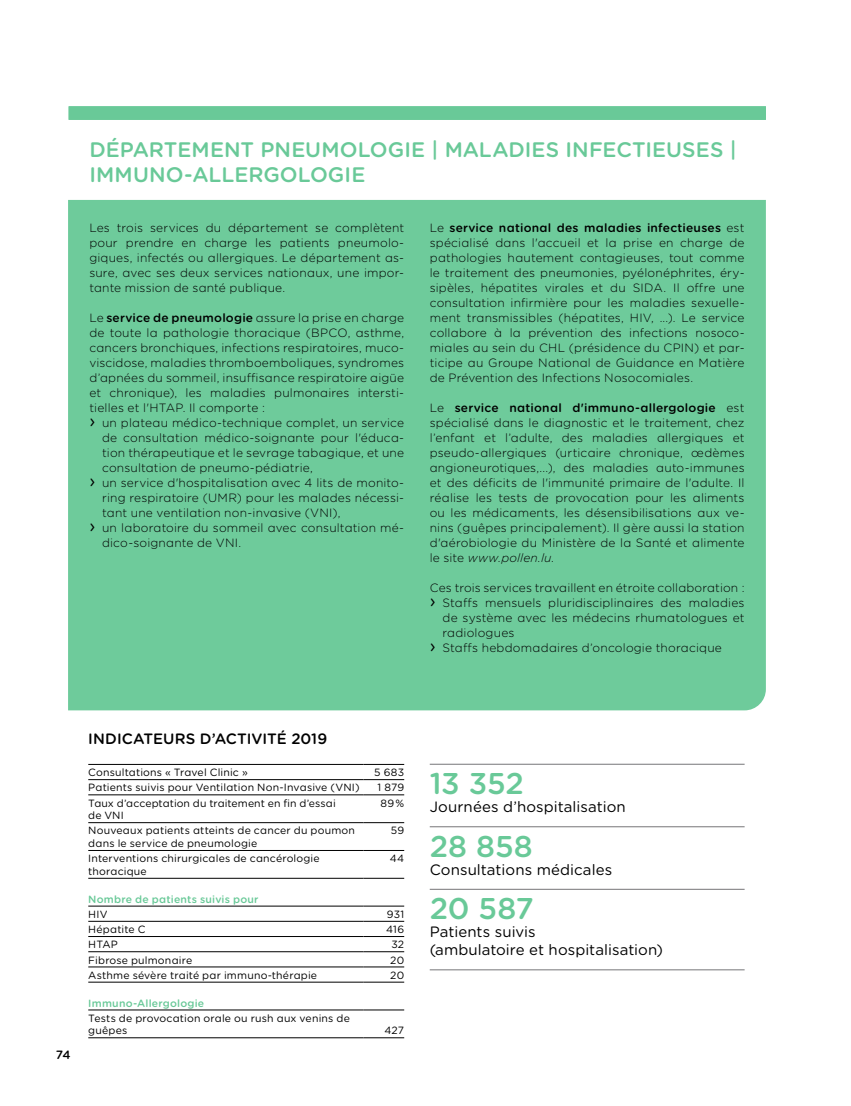
<style>
.page{position:relative;width:851px;height:1106px;background:#fff}
.page>*{position:absolute;margin:0;border:0;box-sizing:border-box;transform-origin:0 0}
.t1{font:500 30px "Gotham Rounded";letter-spacing:-.005em;color:#69c998}
.t2{font:500 21px/25.2px "Gotham Rounded";color:#69c998}
.t3{font:15px/18px "Gotham Rounded";letter-spacing:.005em;color:#000}
.t4{font:500 15px "Gotham Rounded";color:#000}
.t5{font:300 12px/15px "Gotham Rounded";letter-spacing:.015em;color:#000;text-align:justify}
.t6{font:500 12px "Gotham Rounded";color:#000}
.t7{font:10.5px/12.6px "Gotham Rounded";letter-spacing:.015em;color:#000}
.t8{font:500 10.5px "Gotham Rounded";letter-spacing:.02em;color:#69c998}
.s1{font-weight:500}
.s2{font-weight:400;font-size:18px}
.s3{font-style:italic}
</style>
<div class="page">
<hr style="left:88px;top:764px;width:275px;height:1px;background:#000">
<hr style="left:363px;top:764px;width:41px;height:1px;background:#000">
<hr style="left:88px;top:779px;width:275px;height:1px;background:#000">
<hr style="left:363px;top:779px;width:41px;height:1px;background:#000">
<hr style="left:88px;top:794px;width:275px;height:1px;background:#000">
<hr style="left:363px;top:794px;width:41px;height:1px;background:#000">
<hr style="left:88px;top:822px;width:275px;height:1px;background:#000">
<hr style="left:363px;top:822px;width:41px;height:1px;background:#000">
<hr style="left:88px;top:850px;width:275px;height:1px;background:#000">
<hr style="left:363px;top:850px;width:41px;height:1px;background:#000">
<hr style="left:88px;top:878px;width:275px;height:1px;background:#000">
<hr style="left:363px;top:878px;width:41px;height:1px;background:#000">
<hr style="left:88px;top:905px;width:275px;height:1px;background:#000">
<hr style="left:363px;top:905px;width:41px;height:1px;background:#000">
<hr style="left:88px;top:921px;width:275px;height:1px;background:#000">
<hr style="left:363px;top:921px;width:41px;height:1px;background:#000">
<hr style="left:88px;top:936px;width:275px;height:1px;background:#000">
<hr style="left:363px;top:936px;width:41px;height:1px;background:#000">
<hr style="left:88px;top:951px;width:275px;height:1px;background:#000">
<hr style="left:363px;top:951px;width:41px;height:1px;background:#000">
<hr style="left:88px;top:966px;width:275px;height:1px;background:#000">
<hr style="left:363px;top:966px;width:41px;height:1px;background:#000">
<hr style="left:88px;top:981px;width:275px;height:1px;background:#000">
<hr style="left:363px;top:981px;width:41px;height:1px;background:#000">
<hr style="left:88px;top:1009px;width:275px;height:1px;background:#000">
<hr style="left:363px;top:1009px;width:41px;height:1px;background:#000">
<hr style="left:88px;top:1037px;width:275px;height:1px;background:#000">
<hr style="left:363px;top:1037px;width:41px;height:1px;background:#000">
<hr style="left:429px;top:764px;width:315px;height:1px;background:#767578">
<hr style="left:429px;top:826px;width:315px;height:1px;background:#767578">
<hr style="left:429px;top:889px;width:315px;height:1px;background:#767578">
<hr style="left:429px;top:969px;width:315px;height:1px;background:#767578">
<div style="left:68px;top:200px;width:697px;height:510px;background:#6ecb9b"></div>
<div style="left:69px;top:106px;width:696px;height:14px;background:#69c998"></div>
<h2 class="t2" style="left:89px;top:136px;width:648px">DÉPARTEMENT PNEUMOLOGIE | MALADIES INFECTIEUSES |<br>IMMUNO-ALLERGOLOGIE</h2>
<p class="t5" style="left:89px;top:220px;width:316px">Les trois services du département se complètent pour prendre en charge les patients pneumolo&shy;giques, infectés ou allergiques. Le département as&shy;sure, avec ses deux services nationaux, une impor&shy;tante mission de santé publique.</p>
<p class="t5" style="left:89px;top:310px;width:316px">Le <span class="s1">service de pneumologie</span> assure la prise en charge</p>
<p class="t5" style="left:89px;top:325px;width:316px">de toute la pathologie thoracique (BPCO, asthme,</p>
<p class="t5" style="left:89px;top:340px;width:316px">cancers bronchiques, infections respiratoires, muco-</p>
<p class="t5" style="left:89px;top:355px;width:316px">viscidose, maladies thromboemboliques, syndromes</p>
<p class="t5" style="left:89px;top:370px;width:316px">d’apnées du sommeil, insuffisance respiratoire aigüe</p>
<p class="t5" style="left:89px;top:385px;width:316px">et chronique), les maladies pulmonaires intersti-</p>
<p class="t5" style="left:89px;top:400px;width:177px">tielles et l'HTAP. Il comporte :</p>
<p class="t5" style="left:89px;top:415px;width:316px"><span class="s2">›</span> un plateau médico-technique complet, un service</p>
<p class="t5" style="left:102px;top:430px;width:303px">de consultation médico-soignante pour l'éduca-</p>
<p class="t5" style="left:102px;top:445px;width:303px">tion thérapeutique et le sevrage tabagique, et une</p>
<p class="t5" style="left:102px;top:460px;width:212px">consultation de pneumo-pédiatrie,</p>
<p class="t5" style="left:89px;top:475px;width:316px"><span class="s2">›</span> un service d'hospitalisation avec 4 lits de monito-</p>
<p class="t5" style="left:102px;top:490px;width:303px">ring respiratoire (UMR) pour les malades nécessi-</p>
<p class="t5" style="left:102px;top:505px;width:240px">tant une ventilation non-invasive (VNI),</p>
<p class="t5" style="left:89px;top:520px;width:316px"><span class="s2">›</span> un laboratoire du sommeil avec consultation mé-</p>
<p class="t5" style="left:102px;top:535px;width:141px">dico-soignante de VNI.</p>
<p class="t5" style="left:429px;top:220px;width:316px">Le <span class="s1">service national des maladies infectieuses</span> est spécialisé dans l'accueil et la prise en charge de pathologies hautement contagieuses, tout comme le traitement des pneumonies, pyélonéphrites, éry&shy;sipèles, hépatites virales et du SIDA. Il offre une consultation infirmière pour les maladies sexuelle&shy;ment transmissibles (hépatites, HIV, ...). Le service collabore à la prévention des infections nosoco&shy;miales au sein du CHL (présidence du CPIN) et par&shy;ticipe au Groupe National de Guidance en Matière de Prévention des Infections Nosocomiales.</p>
<p class="t5" style="left:429px;top:400px;width:316px">Le <span class="s1">service national d'immuno-allergologie</span> est spécialisé dans le diagnostic et le traitement, chez l’enfant et l’adulte, des maladies allergiques et pseudo-allergiques (urticaire chronique, œdèmes angioneurotiques,...), des maladies auto-immunes et des déficits de l'immunité primaire de l'adulte. Il réalise les tests de provocation pour les aliments ou les médicaments, les désensibilisations aux ve&shy;nins (guêpes principalement). Il gère aussi la station d'aérobiologie du Ministère de la Santé et alimente le site <span class="s3">www.pollen.lu.</span></p>
<p class="t5" style="left:429px;top:580px;width:316px">Ces trois services travaillent en étroite collaboration :</p>
<p class="t5" style="left:429px;top:595px;width:316px"><span class="s2">›</span> Staffs mensuels pluridisciplinaires des maladies</p>
<p class="t5" style="left:442px;top:610px;width:303px">de système avec les médecins rhumatologues et</p>
<p class="t5" style="left:442px;top:625px;width:74px">radiologues</p>
<p class="t5" style="left:429px;top:640px;width:294px"><span class="s2">›</span> Staffs hebdomadaires d’oncologie thoracique</p>
<p class="t6" style="left:56px;top:1046px;width:16px">74</p>
<p class="t4" style="left:88px;top:727px;width:240px">INDICATEURS D’ACTIVITÉ 2019</p>
<p class="t7" style="left:88px;top:765px;width:161px">Consultations « Travel Clinic »</p>
<p class="t7" style="left:374px;top:765px;width:31px">5 683</p>
<p class="t7" style="left:88px;top:781px;width:273px">Patients suivis pour Ventilation Non-Invasive (VNI)</p>
<p class="t7" style="left:377px;top:781px;width:28px">1 879</p>
<p class="t7" style="left:88px;top:796px;width:249px">Taux d’acceptation du traitement en fin d’essai de VNI</p>
<p class="t7" style="left:380px;top:796px;width:25px">89 %</p>
<p class="t7" style="left:88px;top:824px;width:268px">Nouveaux patients atteints de cancer du poumon dans le service de pneumologie</p>
<p class="t7" style="left:391px;top:824px;width:15px">59</p>
<p class="t7" style="left:88px;top:851px;width:233px">Interventions chirurgicales de cancérologie thoracique</p>
<p class="t7" style="left:389px;top:851px;width:16px">44</p>
<p class="t8" style="left:88px;top:891px;width:172px">Nombre de patients suivis pour</p>
<p class="t7" style="left:88px;top:907px;width:21px">HIV</p>
<p class="t7" style="left:386px;top:907px;width:19px">931</p>
<p class="t7" style="left:88px;top:922px;width:59px">Hépatite C</p>
<p class="t7" style="left:386px;top:922px;width:19px">416</p>
<p class="t7" style="left:88px;top:937px;width:31px">HTAP</p>
<p class="t7" style="left:391px;top:937px;width:14px">32</p>
<p class="t7" style="left:88px;top:953px;width:105px">Fibrose pulmonaire</p>
<p class="t7" style="left:390px;top:953px;width:15px">20</p>
<p class="t7" style="left:88px;top:968px;width:230px">Asthme sévère traité par immuno-thérapie</p>
<p class="t7" style="left:390px;top:968px;width:15px">20</p>
<p class="t8" style="left:88px;top:995px;width:117px">Immuno-Allergologie</p>
<p class="t7" style="left:88px;top:1011px;width:263px">Tests de provocation orale ou rush aux venins de guêpes</p>
<p class="t7" style="left:384px;top:1023px;width:21px">427</p>
<h1 class="t1" style="left:429px;top:762px;width:96px">13 352</h1>
<p class="t3" style="left:429px;top:797px;width:197px">Journées d’hospitalisation</p>
<h1 class="t1" style="left:429px;top:824px;width:104px">28 858</h1>
<p class="t3" style="left:429px;top:859px;width:184px">Consultations médicales</p>
<h1 class="t1" style="left:429px;top:887px;width:106px">20 587</h1>
<p class="t3" style="left:429px;top:922px;width:235px">Patients suivis<br>(ambulatoire et hospitalisation)</p>
</div>
